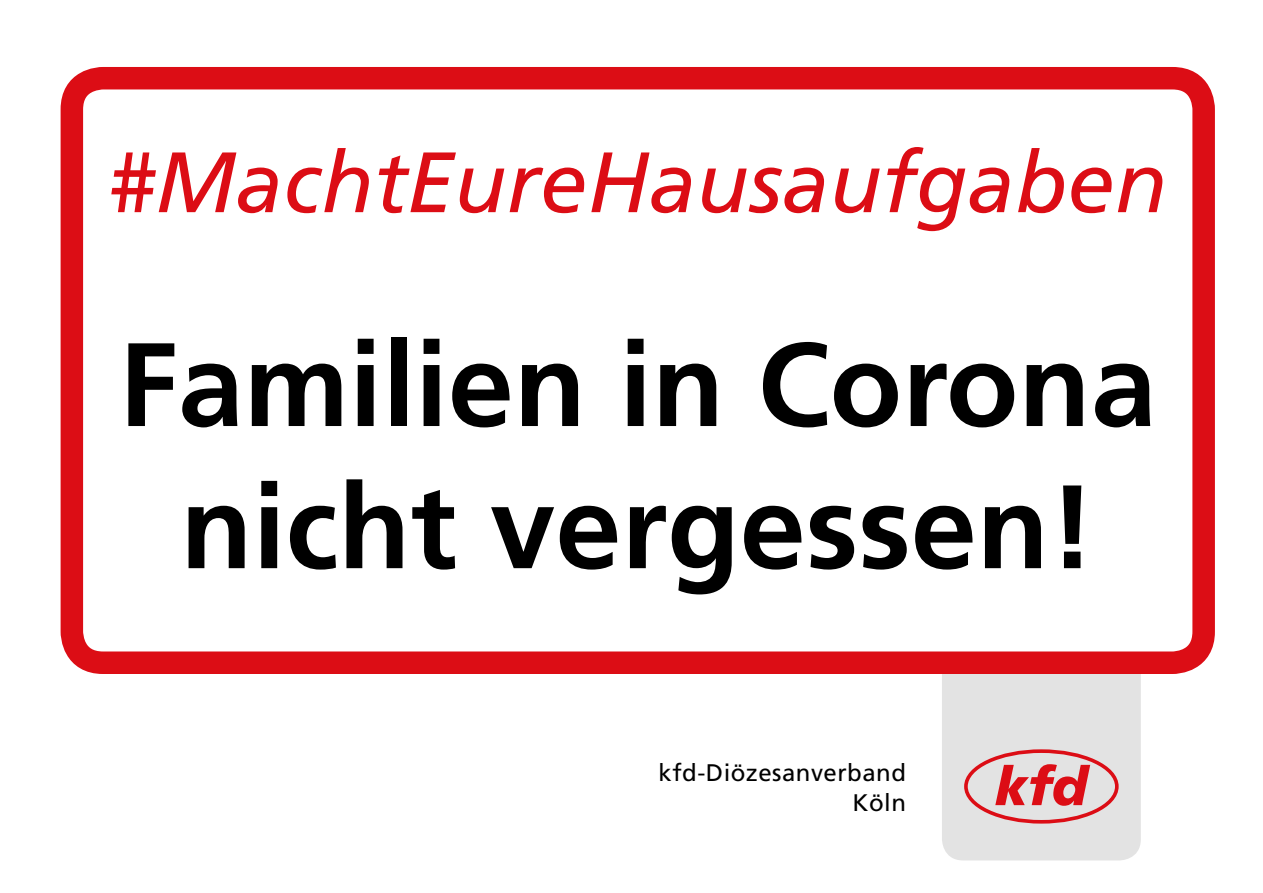
<style>
.page{position:relative;width:1263px;height:893px;background:#fff}
.page>*{position:absolute;margin:0;border:0;box-sizing:border-box;transform-origin:0 0}
.t1{font:700 118.5px/142.2px "Frutiger";color:#000;text-align:center}
.t2{font:italic 85.5px "Frutiger";color:#dc0d15}
.t3{font:24px/30px "Frutiger";letter-spacing:.02em;color:#000;text-align:right}
</style>
<div class="page">
<svg style="left:942px;top:674px;width:199px;height:186px;background:#e2cfd0"></svg>
<div style="left:61px;top:67px;width:1154px;height:607px;border:22px solid #dc0d15;border-radius:31px"></div>
<p class="t2" style="left:108px;top:133px;width:1061px">#MachtEureHausaufgaben</p>
<p class="t1" style="left:119px;top:313px;width:1039px">Familien in Corona nicht vergessen!</p>
<p class="t3" style="left:659px;top:758px;width:249px">kfd-Diözesanverband<br>Köln</p>
</div>
